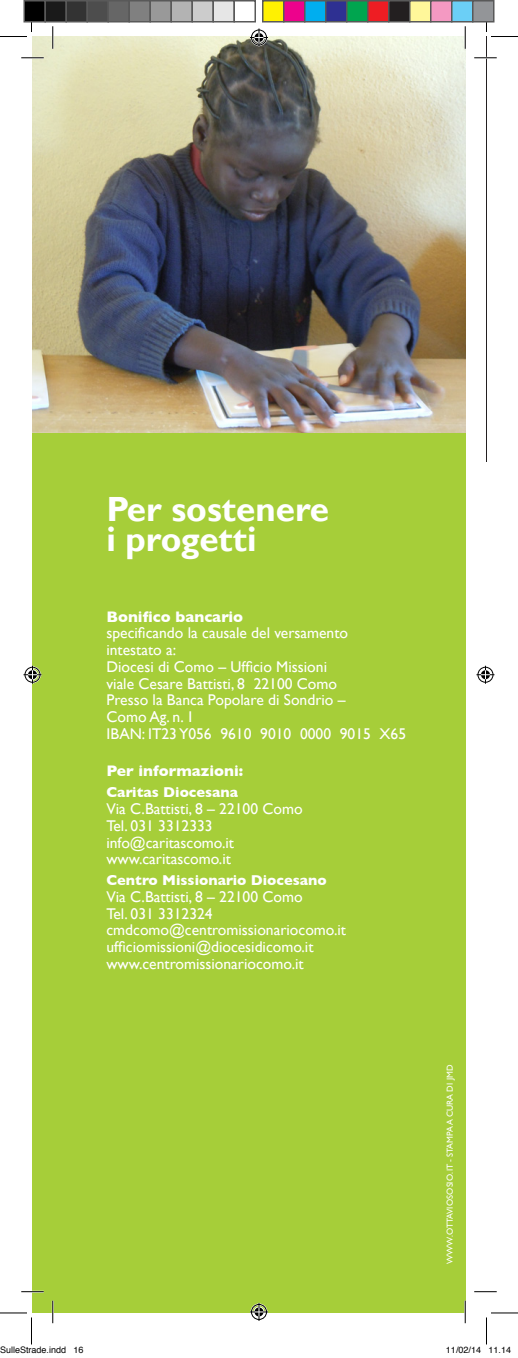
<style>
.page{position:relative;width:518px;height:1358px;background:#fff}
.page>*{position:absolute;margin:0;border:0;box-sizing:border-box;transform-origin:0 0}
.TITOLO{font:700 34.95px/29.1px "Gill Sans";color:#fff}
.Testo{font:15.6px "Gill Sans";color:#fff}
.Progetti{font:15.6px/16.8px "Gill Sans";color:#fff}
.Progetti-2{font:700 15.6px "Gill Sans";color:#fff}
.Testo-2{font:700 14.55px "Gill Sans";color:#fff}
.t1{font:9px "Helvetica";color:#000}
.Gill_nero{font:8.7px "Gill Sans";letter-spacing:-.01em;color:#fff}
</style>
<div class="page">
<img style="left:32px;top:36px;width:433px;height:397px">
<div style="left:32px;top:433px;width:433px;height:878px;background:#a6ce39"></div>
<hr style="left:486px;top:36px;width:1px;height:426px;background:#231f20">
<hr style="left:21px;top:57px;width:23px;height:2px;background:#fff">
<hr style="left:474px;top:57px;width:23px;height:2px;background:#fff">
<hr style="left:21px;top:1290px;width:23px;height:2px;background:#fff">
<hr style="left:52px;top:26px;width:2px;height:23px;background:#fff">
<hr style="left:464px;top:26px;width:2px;height:23px;background:#fff">
<svg style="left:21px;top:57px;width:23px;height:1px"></svg>
<svg style="left:474px;top:57px;width:23px;height:1px"></svg>
<svg style="left:21px;top:1291px;width:23px;height:1px"></svg>
<svg style="left:474px;top:1291px;width:23px;height:1px"></svg>
<svg style="left:53px;top:26px;width:1px;height:23px"></svg>
<svg style="left:465px;top:26px;width:1px;height:23px"></svg>
<svg style="left:0;top:22px;width:32px;height:15px"></svg>
<svg style="left:486px;top:5px;width:32px;height:32px"></svg>
<svg style="left:250px;top:28px;width:18px;height:18px"></svg>
<svg style="left:250px;top:1303px;width:18px;height:17px"></svg>
<svg style="left:24px;top:665px;width:18px;height:18px"></svg>
<svg style="left:476px;top:665px;width:18px;height:18px"></svg>
<div style="left:24px;top:1px;width:21px;height:21px;background:#000"></div>
<div style="left:23px;top:0;width:23px;height:22px;border:2px solid #595959"></div>
<div style="left:45px;top:1px;width:21px;height:21px;background:#1a1a1a"></div>
<div style="left:44px;top:0;width:23px;height:22px;border:2px solid #595959"></div>
<div style="left:66px;top:1px;width:21px;height:21px;background:#333"></div>
<div style="left:65px;top:0;width:23px;height:22px;border:2px solid #595959"></div>
<div style="left:87px;top:1px;width:21px;height:21px;background:#4d4d4d"></div>
<div style="left:86px;top:0;width:23px;height:22px;border:2px solid #595959"></div>
<div style="left:108px;top:1px;width:21px;height:21px;background:#666"></div>
<div style="left:107px;top:0;width:23px;height:22px;border:2px solid #595959"></div>
<div style="left:129px;top:1px;width:21px;height:21px;background:#808080"></div>
<div style="left:128px;top:0;width:23px;height:22px;border:2px solid #595959"></div>
<div style="left:150px;top:1px;width:21px;height:21px;background:#999"></div>
<div style="left:149px;top:0;width:23px;height:22px;border:2px solid #595959"></div>
<div style="left:171px;top:1px;width:21px;height:21px;background:#b3b3b3"></div>
<div style="left:170px;top:0;width:23px;height:22px;border:2px solid #595959"></div>
<div style="left:192px;top:1px;width:21px;height:21px;background:#ccc"></div>
<div style="left:191px;top:0;width:23px;height:22px;border:2px solid #595959"></div>
<div style="left:213px;top:1px;width:21px;height:21px;background:#e6e6e6"></div>
<div style="left:212px;top:0;width:23px;height:22px;border:2px solid #595959"></div>
<div style="left:233px;top:0;width:23px;height:22px;border:2px solid #595959"></div>
<div style="left:263px;top:1px;width:21px;height:21px;background:#fff101"></div>
<div style="left:262px;top:0;width:22px;height:22px;border:2px solid #595959"></div>
<div style="left:284px;top:1px;width:21px;height:21px;background:#ed028c"></div>
<div style="left:283px;top:0;width:22px;height:22px;border:2px solid #595959"></div>
<div style="left:305px;top:1px;width:21px;height:21px;background:#00aeef"></div>
<div style="left:304px;top:0;width:22px;height:22px;border:2px solid #595959"></div>
<div style="left:326px;top:1px;width:21px;height:21px;background:#2e3092"></div>
<div style="left:325px;top:0;width:22px;height:22px;border:2px solid #595959"></div>
<div style="left:347px;top:1px;width:21px;height:21px;background:#00a54f"></div>
<div style="left:346px;top:0;width:22px;height:22px;border:2px solid #595959"></div>
<div style="left:368px;top:1px;width:21px;height:21px;background:#ee1d23"></div>
<div style="left:367px;top:0;width:22px;height:22px;border:2px solid #595959"></div>
<div style="left:389px;top:1px;width:21px;height:21px;background:#231f20"></div>
<div style="left:388px;top:0;width:22px;height:22px;border:2px solid #595959"></div>
<div style="left:410px;top:1px;width:21px;height:21px;background:#fff79a"></div>
<div style="left:409px;top:0;width:22px;height:22px;border:2px solid #595959"></div>
<div style="left:431px;top:1px;width:21px;height:21px;background:#f499c2"></div>
<div style="left:430px;top:0;width:22px;height:22px;border:2px solid #595959"></div>
<div style="left:452px;top:1px;width:21px;height:21px;background:#6bcff6"></div>
<div style="left:451px;top:0;width:22px;height:22px;border:2px solid #595959"></div>
<div style="left:473px;top:1px;width:21px;height:21px;background:#939598"></div>
<div style="left:472px;top:0;width:22px;height:22px;border:2px solid #595959"></div>
<svg style="left:0;top:1300px;width:66px;height:45px"></svg>
<svg style="left:446px;top:1300px;width:72px;height:45px"></svg>
<p class="TITOLO" style="left:106px;top:496px;width:224px">Per sostenere i progetti</p>
<p class="Progetti-2" style="left:106px;top:607px;width:138px">Bonifico bancario</p>
<p class="Progetti" style="left:106px;top:624px;width:243px">specificando la causale del versamento</p>
<p class="Progetti" style="left:106px;top:641px;width:222px">intestato a:<br>Diocesi di Como – Ufficio Missioni</p>
<p class="Testo" style="left:106px;top:674px;width:232px">viale Cesare Battisti, 8 22100 Como</p>
<p class="Testo" style="left:106px;top:690px;width:241px">Presso la Banca Popolare di Sondrio –</p>
<p class="Testo" style="left:106px;top:707px;width:89px">Como Ag. n. 1</p>
<p class="Testo" style="left:106px;top:724px;width:301px">IBAN: IT23 Y056 9610 9010 0000 9015 X65</p>
<p class="Progetti-2" style="left:106px;top:762px;width:138px">Per informazioni:</p>
<p class="Testo-2" style="left:106px;top:783px;width:133px">Caritas Diocesana</p>
<p class="Testo" style="left:106px;top:799px;width:198px">Via C.Battisti, 8 – 22100 Como</p>
<p class="Testo" style="left:106px;top:816px;width:108px">Tel. 031 3312333</p>
<p class="Testo" style="left:106px;top:833px;width:129px">info@caritascomo.it</p>
<p class="Testo" style="left:106px;top:849px;width:126px">www.caritascomo.it</p>
<p class="Testo-2" style="left:106px;top:871px;width:222px">Centro Missionario Diocesano</p>
<p class="Testo" style="left:106px;top:887px;width:198px">Via C.Battisti, 8 – 22100 Como</p>
<p class="Testo" style="left:106px;top:904px;width:108px">Tel. 031 3312324</p>
<p class="Testo" style="left:106px;top:920px;width:241px">cmdcomo@centromissionariocomo.it</p>
<p class="Testo" style="left:106px;top:937px;width:209px">ufficiomissioni@diocesidicomo.it</p>
<p class="Testo" style="left:106px;top:954px;width:199px">www.centromissionariocomo.it</p>
<p class="Gill_nero" style="left:445px;top:1263px;width:201px;rotate:-90deg">WWW.OTTAVIOSOSIO.IT - STAMPA A CURA DI JMD</p>
<p class="t1" style="left:0;top:1342px;width:85px">SulleStrade.indd 16</p>
<p class="t1" style="left:446px;top:1342px;width:67px">11/02/14 11.14</p>
</div>
